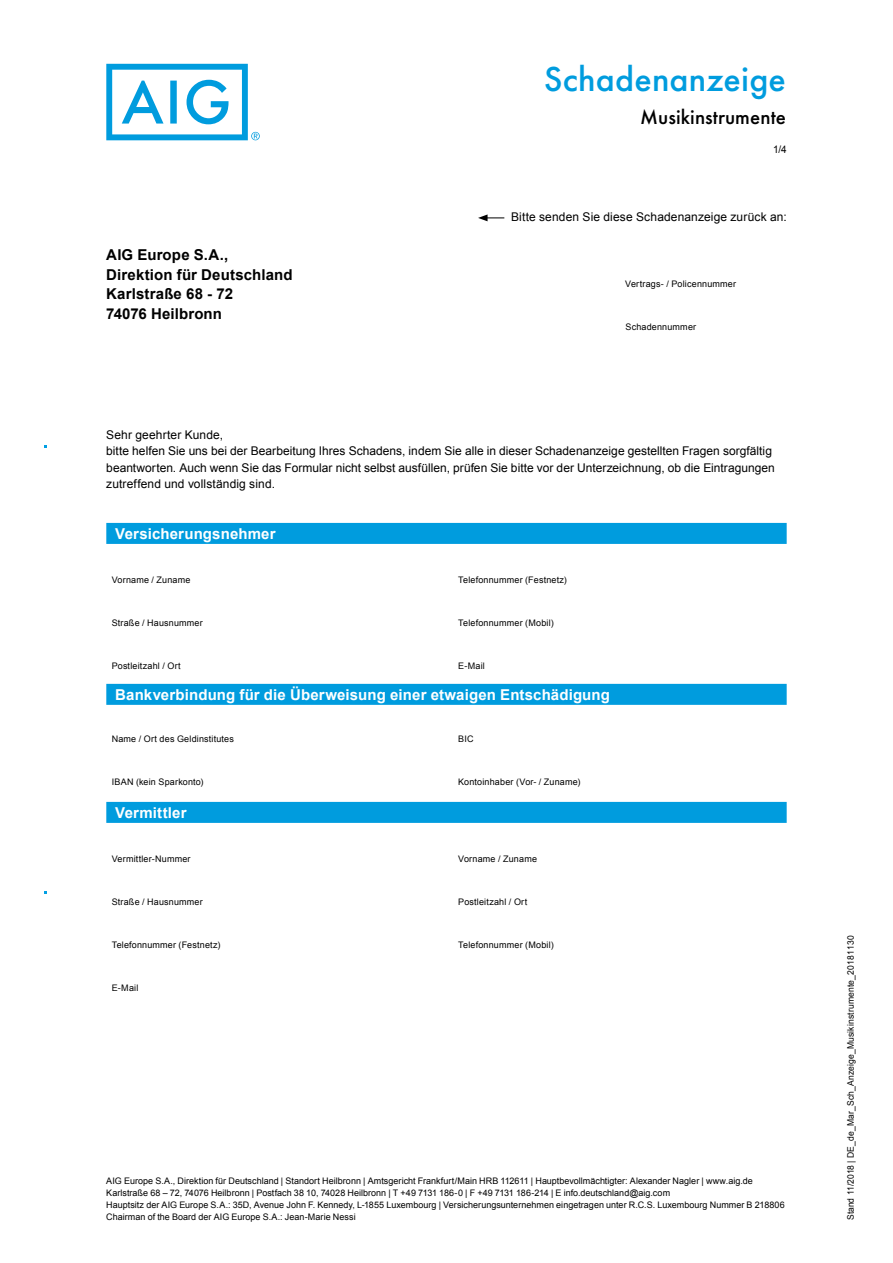
<style>
.page{position:relative;width:893px;height:1263px;background:#fff}
.page>*{position:absolute;margin:0;border:0;box-sizing:border-box;transform-origin:0 0}
.t1{font:500 36px "Futura PT";letter-spacing:.005em;color:#009cde}
.t2{font:500 21px "Futura PT";letter-spacing:.005em;color:#000}
.t3{font:700 15px "Arial";letter-spacing:.01em;color:#fff}
.t4{font:700 15px/19.5px "Arial";letter-spacing:.01em;color:#000}
.t5{font:12px/16.5px "Arial";letter-spacing:.005em;color:#000}
.t6{font:10.5px "Arial";color:#000;scale:.95 1}
.t7{font:9px/12px "Arial";letter-spacing:.01em;color:#000}
.t8{font:9px "Arial";letter-spacing:.02em;color:#000;scale:.95 1}
.s1{font-style:inherit}
</style>
<div class="page">
<svg style="left:106px;top:64px;width:154px;height:76px"></svg>
<div style="left:106px;top:523px;width:681px;height:21px;background:#009cde"></div>
<div style="left:106px;top:684px;width:681px;height:21px;background:#009cde"></div>
<div style="left:106px;top:802px;width:681px;height:21px;background:#009cde"></div>
<svg style="left:478px;top:214px;width:26px;height:7px"></svg>
<h1 class="t1" style="left:544px;top:58px;width:243px">Schadenanzeige</h1>
<h2 class="t2" style="left:640px;top:105px;width:147px">Musikinstrumente</h2>
<p class="t6" style="left:773px;top:143px;width:16px">1/4</p>
<h3 class="t4" style="left:106px;top:246px;width:188px">AIG Europe S.A.,<br>Direktion für Deutschland<br>Karlstraße 68 - 72<br>74076 Heilbronn</h3>
<h3 class="t5" style="left:511px;top:209px;width:277px">Bitte senden Sie diese Schadenanzeige zurück an:</h3>
<p class="t7" style="left:625px;top:278px;width:112px">Vertrags- / Policennummer</p>
<p class="t7" style="left:625px;top:321px;width:72px">Schadennummer</p>
<p class="t5" style="left:106px;top:427px;width:670px">Sehr geehrter Kunde,<br>bitte helfen Sie uns bei der Bearbeitung Ihres Schadens, indem Sie alle in dieser Schadenanzeige gestellten Fragen sorgfältig beantworten. Auch wenn Sie das Formular nicht selbst ausfüllen, prüfen Sie bitte vor der Unterzeichnung, ob die Eintragungen zutreffend und vollständig sind.</p>
<h3 class="t3" style="left:115px;top:523px;width:162px">Versicherungsnehmer</h3>
<p class="t7" style="left:112px;top:574px;width:80px">Vorname / Zuname</p>
<p class="t7" style="left:458px;top:574px;width:110px">Telefonnummer (Festnetz)</p>
<p class="t7" style="left:112px;top:617px;width:93px">Straße / Hausnummer</p>
<p class="t7" style="left:458px;top:617px;width:97px">Telefonnummer (Mobil)</p>
<p class="t7" style="left:112px;top:660px;width:71px">Postleitzahl / Ort</p>
<p class="t7" style="left:458px;top:660px;width:28px">E-Mail</p>
<h3 class="t3" style="left:115px;top:684px;width:496px">Bankverbindung für die Überweisung einer etwaigen Entschädigung</h3>
<p class="t7" style="left:112px;top:733px;width:124px">Name / Ort des Geldinstitutes</p>
<p class="t7" style="left:458px;top:733px;width:17px">BIC</p>
<p class="t7" style="left:112px;top:776px;width:93px">IBAN (kein Sparkonto)</p>
<p class="t7" style="left:458px;top:776px;width:124px">Kontoinhaber (Vor- / Zuname)</p>
<h3 class="t3" style="left:115px;top:802px;width:73px">Vermittler</h3>
<p class="t7" style="left:112px;top:853px;width:80px">Vermittler-Nummer</p>
<p class="t7" style="left:458px;top:853px;width:80px">Vorname / Zuname</p>
<p class="t7" style="left:112px;top:896px;width:93px">Straße / Hausnummer</p>
<p class="t7" style="left:458px;top:896px;width:71px">Postleitzahl / Ort</p>
<p class="t7" style="left:112px;top:939px;width:110px">Telefonnummer (Festnetz)</p>
<p class="t7" style="left:458px;top:939px;width:97px">Telefonnummer (Mobil)</p>
<p class="t7" style="left:112px;top:982px;width:28px">E-Mail</p>
<p class="t7" style="left:106px;top:1174px;width:680px">AIG Europe S.A., Direktion für Deutschland | Standort Heilbronn | Amtsgericht Frankfurt/Main HRB 112611 | Hauptbevollmächtigter: Alexander Nagler | www.aig.de Karlstraße 68 – 72, 74076 Heilbronn | Postfach 38 10, 74028 Heilbronn | T +49 7131 186-0 | F +49 7131 186-214 | E info.deutschland@aig.com<br>Hauptsitz der AIG Europe S.A.: 35D, Avenue John F. Kennedy, L-1855 Luxembourg | Versicherungsunternehmen eingetragen unter R.C.S. Luxembourg Nummer B 218806<br>Chairman of the Board der AIG Europe S.A.: Jean-Marie Nessi</p>
<p class="t8" style="left:845px;top:1220px;width:300px;rotate:-90deg"><span class="s1">Stand 1</span>1<span class="s1">/2018 |</span> DE_de_Mar_Sch_Anzeige_Musikinstrumente_20181130</p>
</div>
